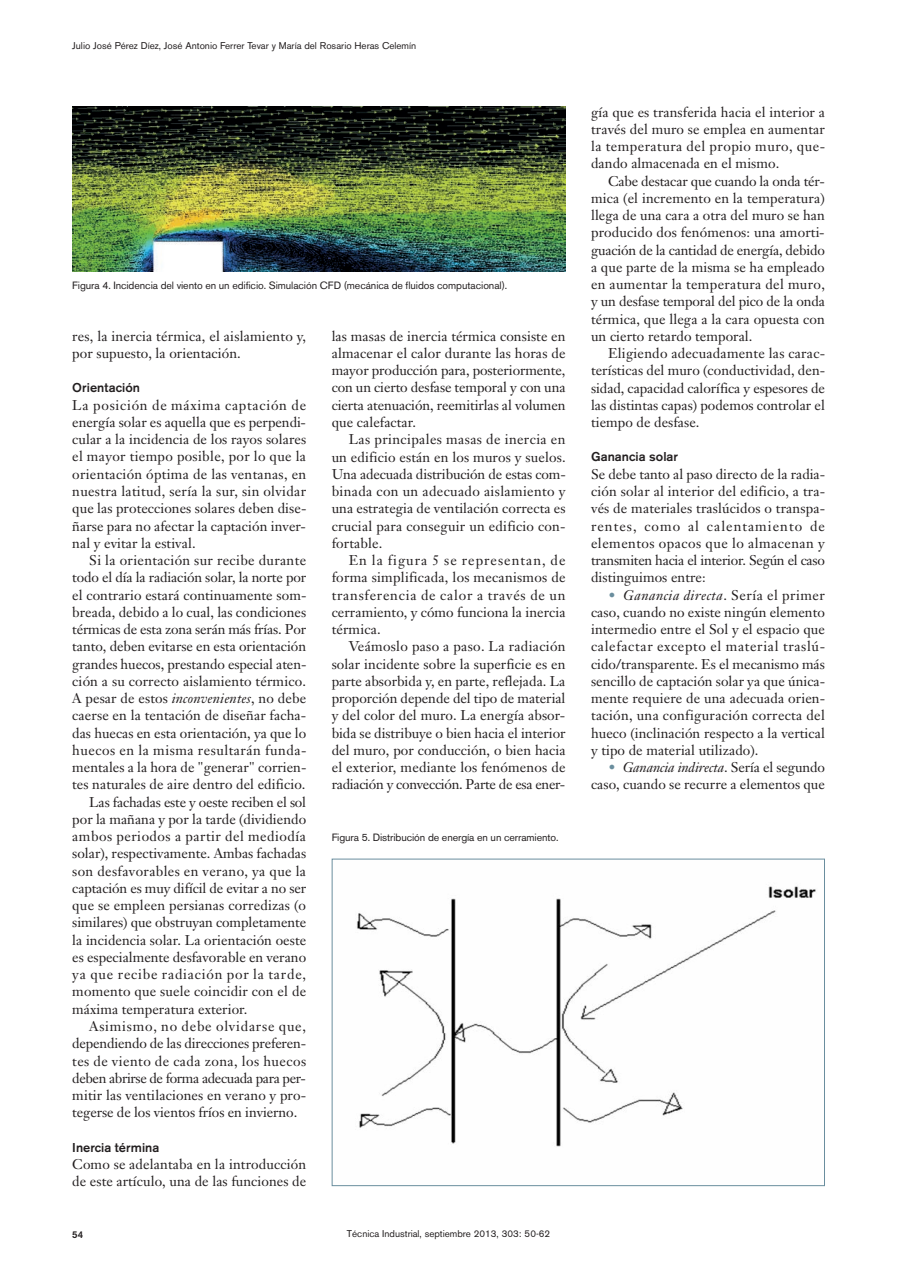
<style>
.page{position:relative;width:910px;height:1280px;background:#fff}
.page>*{position:absolute;margin:0;border:0;box-sizing:border-box;transform-origin:0 0}
.t1{font:13.95px/17.2px "Janson Text";letter-spacing:.005em;color:#231f20;text-align:justify}
.t2{font:13.95px "Janson Text";letter-spacing:-.015em;color:#231f20}
.t3{font:13.95px "Janson Text";letter-spacing:.025em;color:#231f20}
.t4{font:13.95px "Janson Text";letter-spacing:.035em;color:#231f20}
.t5{font:13.95px "Janson Text";letter-spacing:.055em;color:#231f20}
.t6{font:13.95px "Janson Text";letter-spacing:-.025em;color:#231f20}
.t7{font:13.95px "Janson Text";letter-spacing:.03em;color:#231f20}
.t8{font:500 12.75px "Akzidenz Grotesk BE";letter-spacing:.005em;color:#231f20}
.t9{font:10.5px "Akzidenz Grotesk BE";letter-spacing:-.005em;color:#231f20}
.t10{font:9.75px "Akzidenz Grotesk BE";color:#231f20}
.t11{font:500 9.75px "Akzidenz Grotesk BE";color:#231f20}
.s1{font-style:italic}
.s2{font-style:italic;color:#6a8e9e}
</style>
<div class="page">
<img style="left:72px;top:106px;width:494px;height:166px">
<img style="left:357px;top:886px;width:459px;height:261px">
<div style="left:332px;top:859px;width:493px;height:327px;border:1px solid #6a8e9e"></div>
<p class="t10" style="left:72px;top:43px;width:345px">Julio José Pérez Díez, José Antonio Ferrer Tevar y María del Rosario Heras Celemín</p>
<p class="t9" style="left:72px;top:281px;width:436px">Figura 4. Incidencia del viento en un edificio. Simulación CFD (mecánica de fluidos computacional).</p>
<p class="t1" style="left:72px;top:329px;width:235px">res, la inercia térmica, el aislamiento y, por supuesto, la orientación.</p>
<p class="t8" style="left:72px;top:383px;width:69px">Orientación</p>
<p class="t1" style="left:72px;top:398px;width:236px">La posición de máxima captación de energía solar es aquella que es perpendi&shy;cular a la incidencia de los rayos solares el mayor tiempo posible, por lo que la orientación óptima de las ventanas, en nuestra latitud, sería la sur, sin olvidar que las protecciones solares deben dise&shy;ñarse para no afectar la captación inver&shy;nal y evitar la estival.</p>
<p class="t3" style="left:89px;top:554px;width:218px">Si la orientación sur recibe durante</p>
<p class="t1" style="left:72px;top:570px;width:235px">todo el día la radiación solar, la norte por</p>
<p class="t1" style="left:72px;top:587px;width:236px">el contrario estará continuamente som-</p>
<p class="t1" style="left:72px;top:605px;width:235px">breada, debido a lo cual, las condiciones</p>
<p class="t2" style="left:72px;top:623px;width:235px">térmicas de esta zona serán más frías. Por</p>
<p class="t1" style="left:72px;top:639px;width:235px">tanto, deben evitarse en esta orientación</p>
<p class="t1" style="left:72px;top:656px;width:236px">grandes huecos, prestando especial aten-</p>
<p class="t1" style="left:72px;top:674px;width:235px">ción a su correcto aislamiento térmico.</p>
<p class="t1" style="left:72px;top:691px;width:235px">A pesar de estos <span class="s1">inconvenientes</span>, no debe</p>
<p class="t1" style="left:72px;top:708px;width:236px">caerse en la tentación de diseñar facha-</p>
<p class="t1" style="left:72px;top:725px;width:235px">das huecas en esta orientación, ya que lo</p>
<p class="t4" style="left:72px;top:744px;width:236px">huecos en la misma resultarán funda-</p>
<p class="t1" style="left:72px;top:760px;width:236px">mentales a la hora de "generar" corrien-</p>
<p class="t1" style="left:72px;top:777px;width:235px">tes naturales de aire dentro del edificio.</p>
<p class="t2" style="left:89px;top:796px;width:218px">Las fachadas este y oeste reciben el sol</p>
<p class="t1" style="left:72px;top:812px;width:235px">por la mañana y por la tarde (dividiendo</p>
<p class="t4" style="left:72px;top:830px;width:235px">ambos periodos a partir del mediodía</p>
<p class="t1" style="left:72px;top:846px;width:235px">solar), respectivamente. Ambas fachadas</p>
<p class="t3" style="left:72px;top:865px;width:235px">son desfavorables en verano, ya que la</p>
<p class="t1" style="left:72px;top:881px;width:235px">captación es muy difícil de evitar a no ser</p>
<p class="t1" style="left:72px;top:898px;width:235px">que se empleen persianas corredizas (o</p>
<p class="t1" style="left:72px;top:915px;width:235px">similares) que obstruyan completamente</p>
<p class="t1" style="left:72px;top:933px;width:235px">la incidencia solar. La orientación oeste</p>
<p class="t1" style="left:72px;top:950px;width:235px">es especialmente desfavorable en verano</p>
<p class="t5" style="left:72px;top:969px;width:235px">ya que recibe radiación por la tarde,</p>
<p class="t1" style="left:72px;top:984px;width:235px">momento que suele coincidir con el de</p>
<p class="t1" style="left:72px;top:1002px;width:177px">máxima temperatura exterior.</p>
<p class="t5" style="left:89px;top:1020px;width:218px">Asimismo, no debe olvidarse que,</p>
<p class="t1" style="left:72px;top:1036px;width:235px">dependiendo de las direcciones preferen-</p>
<p class="t7" style="left:72px;top:1055px;width:235px">tes de viento de cada zona, los huecos</p>
<p class="t6" style="left:72px;top:1072px;width:235px">deben abrirse de forma adecuada para per-</p>
<p class="t1" style="left:72px;top:1088px;width:236px">mitir las ventilaciones en verano y pro-</p>
<p class="t1" style="left:72px;top:1105px;width:226px">tegerse de los vientos fríos en invierno.</p>
<p class="t8" style="left:72px;top:1142px;width:89px">Inercia términa</p>
<p class="t1" style="left:72px;top:1157px;width:235px">Como se adelantaba en la introducción de este artículo, una de las funciones de</p>
<p class="t1" style="left:332px;top:329px;width:235px">las masas de inercia térmica consiste en almacenar el calor durante las horas de mayor producción para, posteriormente, con un cierto desfase temporal y con una cierta atenuación, reemitirlas al volumen que calefactar.</p>
<p class="t1" style="left:332px;top:432px;width:236px;text-indent:17px">Las principales masas de inercia en un edificio están en los muros y suelos.<br>Una adecuada distribución de estas com&shy;binada con un adecuado aislamiento y una estrategia de ventilación correcta es crucial para conseguir un edificio con&shy;fortable.</p>
<p class="t1" style="left:332px;top:553px;width:235px;text-indent:17px">En la figura 5 se representan, de forma simplificada, los mecanismos de transferencia de calor a través de un cerramiento, y cómo funciona la inercia térmica.</p>
<p class="t1" style="left:332px;top:639px;width:235px;text-indent:17px">Veámoslo paso a paso. La radiación solar incidente sobre la superficie es en parte absorbida y, en parte, reflejada. La proporción depende del tipo de material y del color del muro. La energía absor&shy;bida se distribuye o bien hacia el interior del muro, por conducción, o bien hacia el exterior, mediante los fenómenos de radiación y convección. Parte de esa ener-</p>
<p class="t9" style="left:332px;top:833px;width:228px">Figura 5. Distribución de energía en un cerramiento.</p>
<p class="t11" style="left:72px;top:1231px;width:13px">54</p>
<p class="t10" style="left:347px;top:1230px;width:205px">Técnica Industrial, septiembre 2013, 303: 50-62</p>
<p class="t1" style="left:591px;top:104px;width:236px">gía que es transferida hacia el interior a través del muro se emplea en aumentar la temperatura del propio muro, que&shy;dando almacenada en el mismo.</p>
<p class="t1" style="left:591px;top:174px;width:235px;text-indent:17px">Cabe destacar que cuando la onda tér&shy;mica (el incremento en la temperatura) llega de una cara a otra del muro se han producido dos fenómenos: una amorti&shy;guación de la cantidad de energía, debido a que parte de la misma se ha empleado en aumentar la temperatura del muro, y un desfase temporal del pico de la onda térmica, que llega a la cara opuesta con un cierto retardo temporal.</p>
<p class="t1" style="left:591px;top:346px;width:236px;text-indent:17px">Eligiendo adecuadamente las carac&shy;terísticas del muro (conductividad, den&shy;sidad, capacidad calorífica y espesores de las distintas capas) podemos controlar el tiempo de desfase.</p>
<p class="t8" style="left:591px;top:452px;width:89px">Ganancia solar</p>
<p class="t1" style="left:591px;top:467px;width:236px">Se debe tanto al paso directo de la radia&shy;ción solar al interior del edificio, a tra&shy;vés de materiales traslúcidos o transpa&shy;rentes, como al calentamiento de elementos opacos que lo almacenan y transmiten hacia el interior. Según el caso distinguimos entre:</p>
<p class="t1" style="left:591px;top:587px;width:236px;text-indent:17px"><span class="s2">•</span> <span class="s1">Ganancia directa</span>. Sería el primer caso, cuando no existe ningún elemento intermedio entre el Sol y el espacio que calefactar excepto el material traslú&shy;cido/transparente. Es el mecanismo más sencillo de captación solar ya que única&shy;mente requiere de una adecuada orien&shy;tación, una configuración correcta del hueco (inclinación respecto a la vertical y tipo de material utilizado).</p>
<p class="t1" style="left:591px;top:760px;width:235px;text-align:right"><span class="s2">•</span> <span class="s1">Ganancia indirecta</span>. Sería el segundo caso, cuando se recurre a elementos que</p>
</div>
